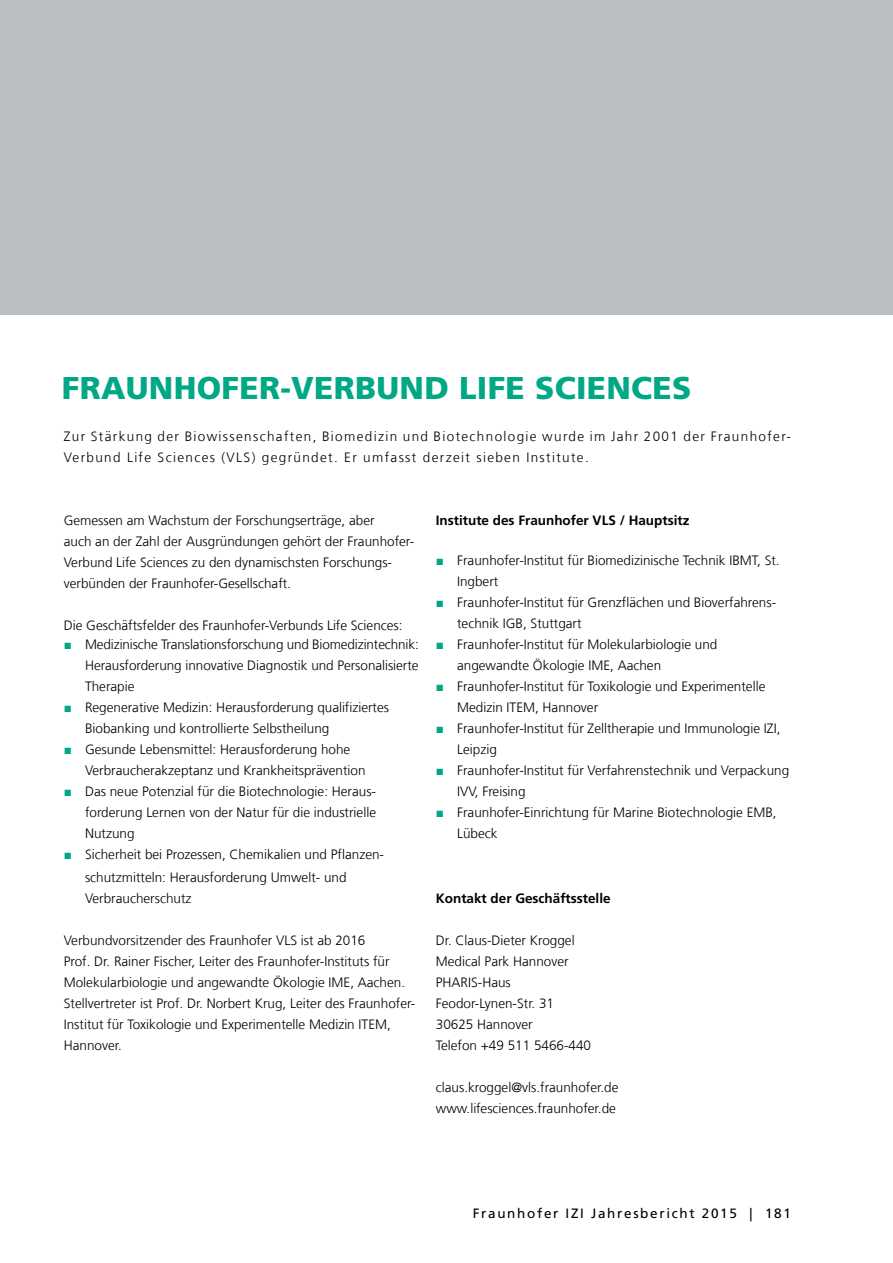
<style>
.page{position:relative;width:893px;height:1263px;background:#fff}
.page>*{position:absolute;margin:0;border:0;box-sizing:border-box;transform-origin:0 0}
.t1{font:900 31.5px "Frutiger LT Com";letter-spacing:.01em;color:#00a886}
.t2{font:300 13.5px/21px "Frutiger LT Com";color:#000}
.t3{font:300 13.5px/21px "Frutiger LT Com";letter-spacing:.1em;color:#000}
.t4{font:700 13.5px "Frutiger LT Com";color:#000}
.t5{font:13.5px "Frutiger LT Com";letter-spacing:.125em;color:#000}
.s1{font-family:"Arial";font-weight:400;color:#00a886}
</style>
<div class="page">
<div style="left:0;top:0;width:893px;height:315px;background:#bbbec1"></div>
<h1 class="t1" style="left:62px;top:369px;width:631px">FRAUNHOFER-VERBUND LIFE SCIENCES</h1>
<p class="t3" style="left:64px;top:426px;width:729px">Zur Stärkung der Biowissenschaften, Biomedizin und Biotechnologie wurde im Jahr 2001 der Fraunhofer-<br>Verbund Life Sciences (VLS) gegründet. Er umfasst derzeit sieben Institute.</p>
<p class="t2" style="left:64px;top:510px;width:352px">Gemessen am Wachstum der Forschungserträge, aber<br>auch an der Zahl der Ausgründungen gehört der Fraunhofer-Verbund Life Sciences zu den dynamischsten Forschungs&shy;verbünden der Fraunhofer-Gesellschaft.</p>
<p class="t2" style="left:64px;top:615px;width:340px">Die Geschäftsfelder des Fraunhofer-Verbunds Life Sciences:</p>
<p class="t2" style="left:85px;top:634px;width:335px;text-align:justify;text-indent:-21px"><span class="s1">■</span> Medizinische Translationsforschung und Biomedizintechnik:<br>Herausforderung innovative Diagnostik und Personalisierte Therapie</p>
<p class="t2" style="left:85px;top:697px;width:306px;text-indent:-21px"><span class="s1">■</span> Regenerative Medizin: Herausforderung qualifiziertes<br>Biobanking und kontrollierte Selbstheilung</p>
<p class="t2" style="left:85px;top:739px;width:282px;text-indent:-21px"><span class="s1">■</span> Gesunde Lebensmittel: Herausforderung hohe<br>Verbraucherakzeptanz und Krankheitsprävention</p>
<p class="t2" style="left:85px;top:781px;width:293px;text-align:justify;text-indent:-21px"><span class="s1">■</span> Das neue Potenzial für die Biotechnologie: Heraus&shy;forderung Lernen von der Natur für die industrielle Nutzung</p>
<p class="t2" style="left:85px;top:843px;width:301px;line-height:22.5px;text-indent:-21px"><span class="s1">■</span> Sicherheit bei Prozessen, Chemikalien und Pflanzen&shy;schutzmitteln: Herausforderung Umwelt- und</p>
<p class="t2" style="left:85px;top:888px;width:108px">Verbraucherschutz</p>
<p class="t2" style="left:64px;top:930px;width:353px">Verbundvorsitzender des Fraunhofer VLS ist ab 2016<br>Prof. Dr. Rainer Fischer, Leiter des Fraunhofer-Instituts für Molekularbiologie und angewandte Ökologie IME, Aachen.<br>Stellvertreter ist Prof. Dr. Norbert Krug, Leiter des Fraunhofer-Institut für Toxikologie und Experimentelle Medizin ITEM, Hannover.</p>
<p class="t4" style="left:436px;top:512px;width:255px">Institute des Fraunhofer VLS / Hauptsitz</p>
<p class="t2" style="left:457px;top:550px;width:324px;text-indent:-21px"><span class="s1">■</span> Fraunhofer-Institut für Biomedizinische Technik IBMT, St.<br>Ingbert</p>
<p class="t2" style="left:457px;top:592px;width:321px;text-indent:-21px"><span class="s1">■</span> Fraunhofer-Institut für Grenzflächen und Bioverfahrens&shy;technik IGB, Stuttgart</p>
<p class="t2" style="left:457px;top:634px;width:262px;text-indent:-21px"><span class="s1">■</span> Fraunhofer-Institut für Molekularbiologie und angewandte Ökologie IME, Aachen</p>
<p class="t2" style="left:457px;top:676px;width:310px;text-indent:-21px"><span class="s1">■</span> Fraunhofer-Institut für Toxikologie und Experimentelle<br>Medizin ITEM, Hannover</p>
<p class="t2" style="left:457px;top:718px;width:325px;text-indent:-21px"><span class="s1">■</span> Fraunhofer-Institut für Zelltherapie und Immunologie IZI,<br>Leipzig</p>
<p class="t2" style="left:457px;top:760px;width:334px;text-indent:-21px"><span class="s1">■</span> Fraunhofer-Institut für Verfahrenstechnik und Verpackung<br>IVV, Freising</p>
<p class="t2" style="left:457px;top:802px;width:321px;text-indent:-21px"><span class="s1">■</span> Fraunhofer-Einrichtung für Marine Biotechnologie EMB,<br>Lübeck</p>
<p class="t4" style="left:436px;top:890px;width:176px">Kontakt der Geschäftsstelle</p>
<p class="t2" style="left:436px;top:930px;width:157px">Dr. Claus-Dieter Kroggel<br>Medical Park Hannover<br>PHARIS-Haus<br>Feodor-Lynen-Str. 31<br>30625 Hannover<br>Telefon +49 511 5466-440</p>
<p class="t2" style="left:436px;top:1077px;width:184px">claus.kroggel@vls.fraunhofer.de www.lifesciences.fraunhofer.de</p>
<p class="t5" style="left:473px;top:1205px;width:320px">Fraunhofer IZI Jahresbericht 2015 | 181</p>
</div>
